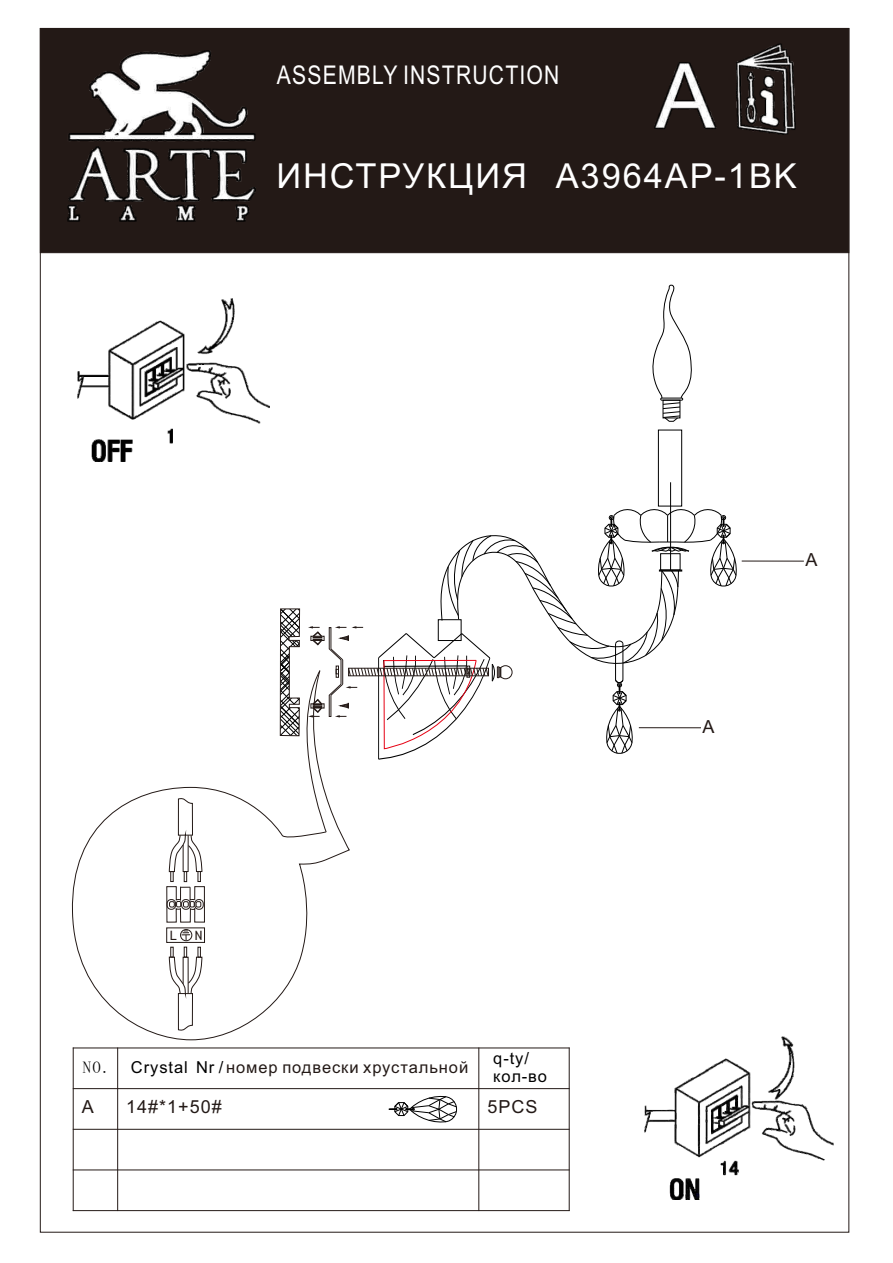
<style>
.page{position:relative;width:893px;height:1263px;background:#fff}
.page>*{position:absolute;margin:0;border:0;box-sizing:border-box;transform-origin:0 0}
.t1{font:34.35px "Arial";letter-spacing:.055em;color:#fff}
.t2{font:25.8px "Arial Narrow";letter-spacing:.045em;color:#fff}
.t3{font:18px "Arial";letter-spacing:.055em;color:#231916}
.t4{font:16.5px "Arial";letter-spacing:.055em;color:#231916}
.t5{font:16.5px/18.5px "Arial";letter-spacing:.05em;color:#000}
.t6{font:12.9px "Arial";color:#231916}
.t7{font:12.15px "Agency FB";color:#231916;scale:1.58 1}
.s1{font-family:"Sim Sun";font-size:16.65px;color:#000}
.s2{color:#000}
</style>
<div class="page">
<div style="left:658px;top:430px;width:24px;height:76px;border:1px solid #000"></div>
<hr style="left:670px;top:482px;width:1px;height:88px;background:#000">
<svg style="left:652px;top:284px;width:40px;height:138px"></svg>
<div style="left:39px;top:28px;width:811px;height:225px;background:#231916"></div>
<svg style="left:71px;top:787px;width:253px;height:254px"></svg>
<img style="left:77px;top:298px;width:192px;height:163px">
<img style="left:645px;top:1036px;width:189px;height:163px">
<img style="left:654px;top:43px;width:142px;height:91px">
<img style="left:67px;top:51px;width:189px;height:170px">
<svg style="left:279px;top:509px;width:458px;height:352px"></svg>
<div style="left:180px;top:929px;width:12px;height:12px;border:1px solid #231916;border-radius:50%"></div>
<svg style="left:182px;top:930px;width:8px;height:10px"></svg>
<svg style="left:168px;top:947px;width:35px;height:84px"></svg>
<div style="left:166px;top:927px;width:39px;height:16px;border:1px solid #231916"></div>
<svg style="left:166px;top:786px;width:39px;height:137px"></svg>
<hr style="left:73px;top:1047px;width:1px;height:164px;background:#231916">
<hr style="left:117px;top:1047px;width:1px;height:164px;background:#231916">
<hr style="left:478px;top:1047px;width:1px;height:164px;background:#231916">
<hr style="left:569px;top:1047px;width:1px;height:164px;background:#231916">
<hr style="left:73px;top:1210px;width:497px;height:1px;background:#231916">
<hr style="left:73px;top:1169px;width:497px;height:1px;background:#231916">
<hr style="left:73px;top:1129px;width:497px;height:1px;background:#231916">
<hr style="left:73px;top:1088px;width:497px;height:1px;background:#231916">
<hr style="left:73px;top:1047px;width:497px;height:1px;background:#231916">
<hr style="left:742px;top:561px;width:62px;height:1px;background:#231916">
<hr style="left:639px;top:727px;width:62px;height:1px;background:#231916">
<svg style="left:388px;top:1095px;width:69px;height:28px"></svg>
<h2 class="t2" style="left:277px;top:66px;width:284px">ASSEMBLY INSTRUCTION</h2>
<h1 class="t1" style="left:276px;top:163px;width:522px">ИНСТРУКЦИЯ A3964AP-1BK</h1>
<p class="t6" style="left:170px;top:930px;width:9px">L</p>
<p class="t7" style="left:195px;top:931px;width:7px">N</p>
<p class="t4" style="left:83px;top:1061px;width:387px"><span class="s1">NO.</span> <span class="s2">Crystal Nr /</span>номер подвески хрустальной</p>
<p class="t5" style="left:493px;top:1050px;width:55px">q-ty/ кол-во</p>
<p class="t3" style="left:82px;top:1100px;width:14px">A</p>
<p class="t3" style="left:126px;top:1100px;width:97px">14#*1+50#</p>
<p class="t3" style="left:487px;top:1100px;width:52px">5PCS</p>
<p class="t3" style="left:703px;top:719px;width:14px">A</p>
<p class="t3" style="left:805px;top:553px;width:14px">A</p>
</div>
